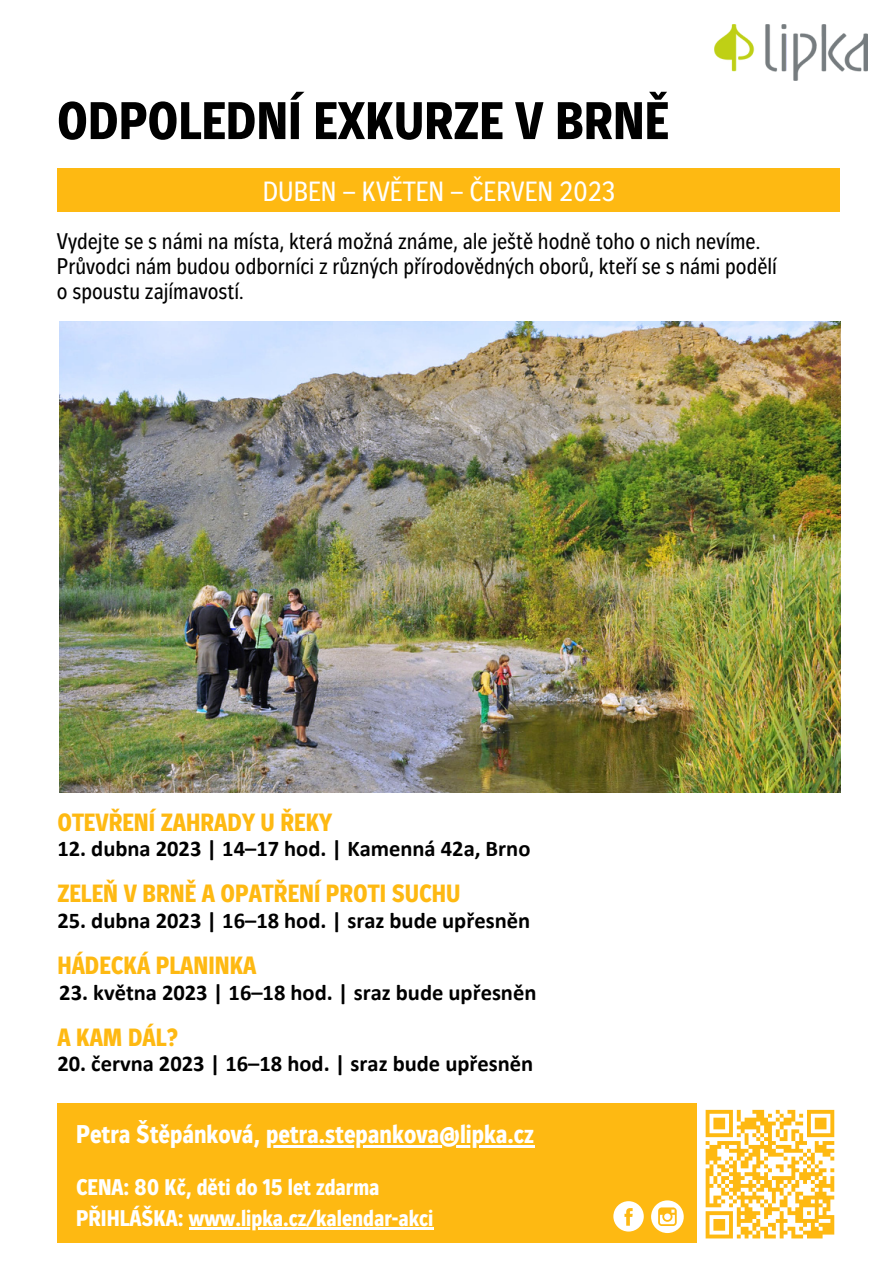
<style>
.page{position:relative;width:894px;height:1264px;background:#fff}
.page>*{position:absolute;margin:0;border:0;box-sizing:border-box;transform-origin:0 0}
.t1{font:700 52.5px "Jasan Condensed";color:#000}
.t2{font:27.6px "Jasan Condensed";color:#fff}
.t3{font:700 25.5px "Jasan Condensed";color:#fff}
.t4{font:700 24.75px "Jasan Condensed";color:#feb912}
.t5{font:22.5px/24.8px "Jasan Condensed";color:#000}
.t6{font:700 22.5px "Calibri";color:#000}
.t7{font:700 22.5px/31.5px "Jasan Condensed";color:#fff}
</style>
<div class="page">
<img style="left:59px;top:321px;width:781px;height:471px">
<img style="left:714px;top:25px;width:152px;height:56px">
<div style="left:57px;top:169px;width:782px;height:43px;background:#feb912"></div>
<div style="left:57px;top:1103px;width:783px;height:139px;background:#feb912"></div>
<div style="left:697px;top:1102px;width:144px;height:144px;background:#fff"></div>
<svg style="left:705px;top:1109px;width:130px;height:130px"></svg>
<hr style="left:189px;top:1227px;width:244px;height:2px;background:#fff">
<hr style="left:266px;top:1145px;width:268px;height:2px;background:#fff">
<svg style="left:613px;top:1201px;width:30px;height:30px"></svg>
<svg style="left:651px;top:1200px;width:32px;height:32px"></svg>
<h1 class="t1" style="left:57px;top:89px;width:613px">ODPOLEDNÍ EXKURZE V BRNĚ</h1>
<p class="t2" style="left:262px;top:175px;width:354px">DUBEN – KVĚTEN – ČERVEN 2023</p>
<p class="t5" style="left:57px;top:229px;width:721px">Vydejte se s námi na místa, která možná známe, ale ještě hodně toho o nich nevíme.<br>Průvodci nám budou odborníci z různých přírodovědných oborů, kteří se s námi podělí o spoustu zajímavostí.</p>
<p class="t4" style="left:57px;top:807px;width:276px">OTEVŘENÍ ZAHRADY U ŘEKY</p>
<p class="t6" style="left:57px;top:839px;width:474px">12. dubna 2023 | 14–17 hod. | Kamenná 42a, Brno</p>
<p class="t4" style="left:57px;top:878px;width:404px">ZELEŇ V BRNĚ A OPATŘENÍ PROTI SUCHU</p>
<p class="t6" style="left:57px;top:911px;width:474px">25. dubna 2023 | 16–18 hod. | sraz bude upřesněn</p>
<p class="t4" style="left:57px;top:950px;width:200px">HÁDECKÁ PLANINKA</p>
<p class="t6" style="left:59px;top:982px;width:478px">23. května 2023 | 16–18 hod. | sraz bude upřesněn</p>
<p class="t4" style="left:57px;top:1021px;width:122px">A KAM DÁL?</p>
<p class="t6" style="left:57px;top:1054px;width:477px">20. června 2023 | 16–18 hod. | sraz bude upřesněn</p>
<p class="t3" style="left:76px;top:1118px;width:459px">Petra Štěpánková, petra.stepankova@lipka.cz</p>
<p class="t7" style="left:76px;top:1170px;width:359px">CENA: 80 Kč, děti do 15 let zdarma<br>PŘIHLÁŠKA: www.lipka.cz/kalendar-akci</p>
</div>
